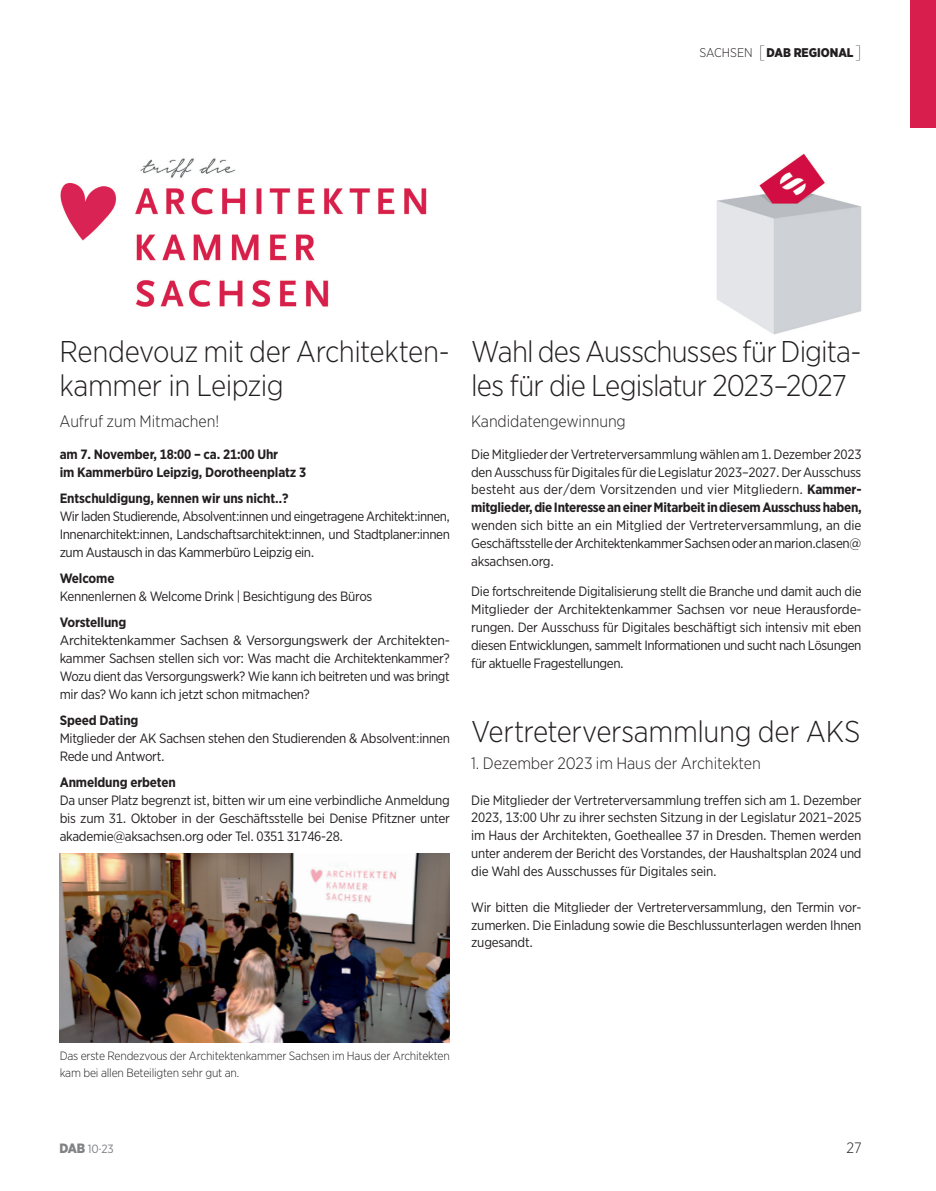
<style>
.page{position:relative;width:936px;height:1191px;background:#fff}
.page>*{position:absolute;margin:0;border:0;box-sizing:border-box;transform-origin:0 0}
.t1{font:300 30px/34.5px "Gotham Narrow";letter-spacing:-.025em;color:#231f20}
.t2{font:300 16.5px "Gotham Narrow";letter-spacing:-.005em;color:#231f20}
.t3{font:300 15px "Gotham Narrow";color:#231f20}
.t4{font:13.5px/17.9px "Gotham Narrow";letter-spacing:-.02em;color:#231f20;text-align:justify}
.t5{font:13.5px/17.9px "Gotham Narrow";letter-spacing:-.02em;color:#231f20;text-align:justify;scale:1.04 1}
.t6{font:700 13.5px/17.9px "Gotham Narrow";letter-spacing:-.01em;color:#231f20}
.t7{font:900 12.6px "Gotham Narrow";color:#231f20}
.t8{font:300 12px/16.5px "Gotham Narrow";letter-spacing:-.015em;color:#231f20}
.t9{font:12px "Gotham Narrow";color:#808285}
.s1{font-weight:300}
.s2{font-weight:100;font-size:18px}
.s3{font-weight:700}
.s4{font-weight:900;font-size:13.5px}
</style>
<div class="page">
<img style="left:716px;top:153px;width:146px;height:181px">
<img style="left:60px;top:158px;width:367px;height:149px">
<img style="left:60px;top:853px;width:390px;height:189px">
<div style="left:910px;top:0;width:25px;height:128px;background:#d81e4c"></div>
<p class="t7" style="left:699px;top:44px;width:164px"><span class="s1">Sachsen</span> <span class="s2">[</span>DAB REGIONAL<span class="s2">]</span></p>
<h1 class="t1" style="left:60px;top:333px;width:392px">Rendevouz mit der Architekten&shy;kammer in Leipzig</h1>
<p class="t2" style="left:60px;top:411px;width:161px">Aufruf zum Mitmachen!</p>
<p class="t6" style="left:60px;top:445px;width:248px">am 7. November, 18:00 – ca. 21:00 Uhr<br>im Kammerbüro Leipzig, Dorotheenplatz 3</p>
<p class="t6" style="left:60px;top:489px;width:230px">Entschuldigung, kennen wir uns nicht…?</p>
<p class="t4" style="left:60px;top:507px;width:392px">Wir laden Studierende, Absolvent:innen und eingetragene Architekt:innen, Innenarchitekt:innen, Landschaftsarchitekt:innen, und Stadtplaner:innen zum Austausch in das Kammerbüro Leipzig ein.</p>
<p class="t6" style="left:60px;top:569px;width:56px">Welcome</p>
<p class="t4" style="left:60px;top:587px;width:314px">Kennenlernen &amp; Welcome Drink | Besichtigung des Büros</p>
<p class="t6" style="left:60px;top:613px;width:68px">Vorstellung</p>
<p class="t5" style="left:60px;top:631px;width:376px">Architektenkammer Sachsen &amp; Versorgungswerk der Architekten&shy;kammer Sachsen stellen sich vor: Was macht die Architektenkammer?<br>Wozu dient das Versorgungswerk? Wie kann ich beitreten und was bringt mir das? Wo kann ich jetzt schon mitmachen?</p>
<p class="t6" style="left:60px;top:711px;width:80px">Speed Dating</p>
<p class="t4" style="left:60px;top:729px;width:391px">Mitglieder der AK Sachsen stehen den Studierenden &amp; Absolvent:innen<br>Rede und Antwort.</p>
<p class="t6" style="left:60px;top:773px;width:118px">Anmeldung erbeten</p>
<p class="t4" style="left:60px;top:791px;width:392px">Da unser Platz begrenzt ist, bitten wir um eine verbindliche Anmeldung bis zum 31. Oktober in der Geschäftsstelle bei Denise Pfitzner unter akademie@aksachsen.org oder Tel. 0351 31746-28.</p>
<h1 class="t1" style="left:471px;top:333px;width:392px">Wahl des Ausschusses für Digita&shy;les für die Legislatur 2023–2027</h1>
<p class="t2" style="left:471px;top:411px;width:156px">Kandidatengewinnung</p>
<p class="t4" style="left:471px;top:445px;width:392px">Die Mitglieder der Vertreterversammlung wählen am 1. Dezember 2023 den Ausschuss für Digitales fü r die Legislatur 2023–2027. Der Ausschuss besteht aus der/dem Vorsitzenden und vier Mitgliedern. <span class="s3">Kammer&shy;mitglieder, die Interesse an einer Mitarbeit in diesem Ausschuss haben,</span></p>
<p class="t4" style="left:471px;top:516px;width:392px">wenden sich bitte an ein Mitglied der Vertreterversammlung, an die Geschäftsstelle der Architektenkammer Sachsen oder an marion.clasen@ aksachsen.org.</p>
<p class="t4" style="left:471px;top:582px;width:392px">Die fortschreitende Digitalisierung stellt die Branche und damit auch die Mitglieder der Architektenkammer Sachsen vor neue Herausforde&shy;rungen. Der Ausschuss für Digitales beschäftigt sich intensiv mit eben diesen Entwicklungen, sammelt Informationen und sucht nach Lösungen für aktuelle Fragestellungen.</p>
<h1 class="t1" style="left:471px;top:714px;width:391px">Vertreterversammlung der AKS</h1>
<p class="t2" style="left:471px;top:753px;width:291px">1. Dezember 2023 im Haus der Architekten</p>
<p class="t4" style="left:471px;top:790px;width:392px">Die Mitglieder der Vertreterversammlung treffen sich am 1. Dezember 2023, 13:00 Uhr zu ihrer sechsten Sitzung in der Legislatur 2021–2025 im Haus der Architekten, Goetheallee 37 in Dresden. Themen werden unter anderem der Bericht des Vorstandes, der Haushaltsplan 2024 und die Wahl des Ausschusses für Digitales sein.</p>
<p class="t4" style="left:471px;top:897px;width:392px">Wir bitten die Mitglieder der Vertreterversammlung, den Termin vor&shy;zumerken. Die Einladung sowie die Beschlussunterlagen werden Ihnen zugesandt.</p>
<p class="t8" style="left:60px;top:1047px;width:391px">Das erste Rendezvous der Architektenkammer Sachsen im Haus der Architekten kam bei allen Beteiligten sehr gut an.</p>
<p class="t9" style="left:60px;top:1141px;width:56px"><span class="s4">DAB</span> 10·23</p>
<p class="t3" style="left:846px;top:1138px;width:17px">27</p>
</div>
